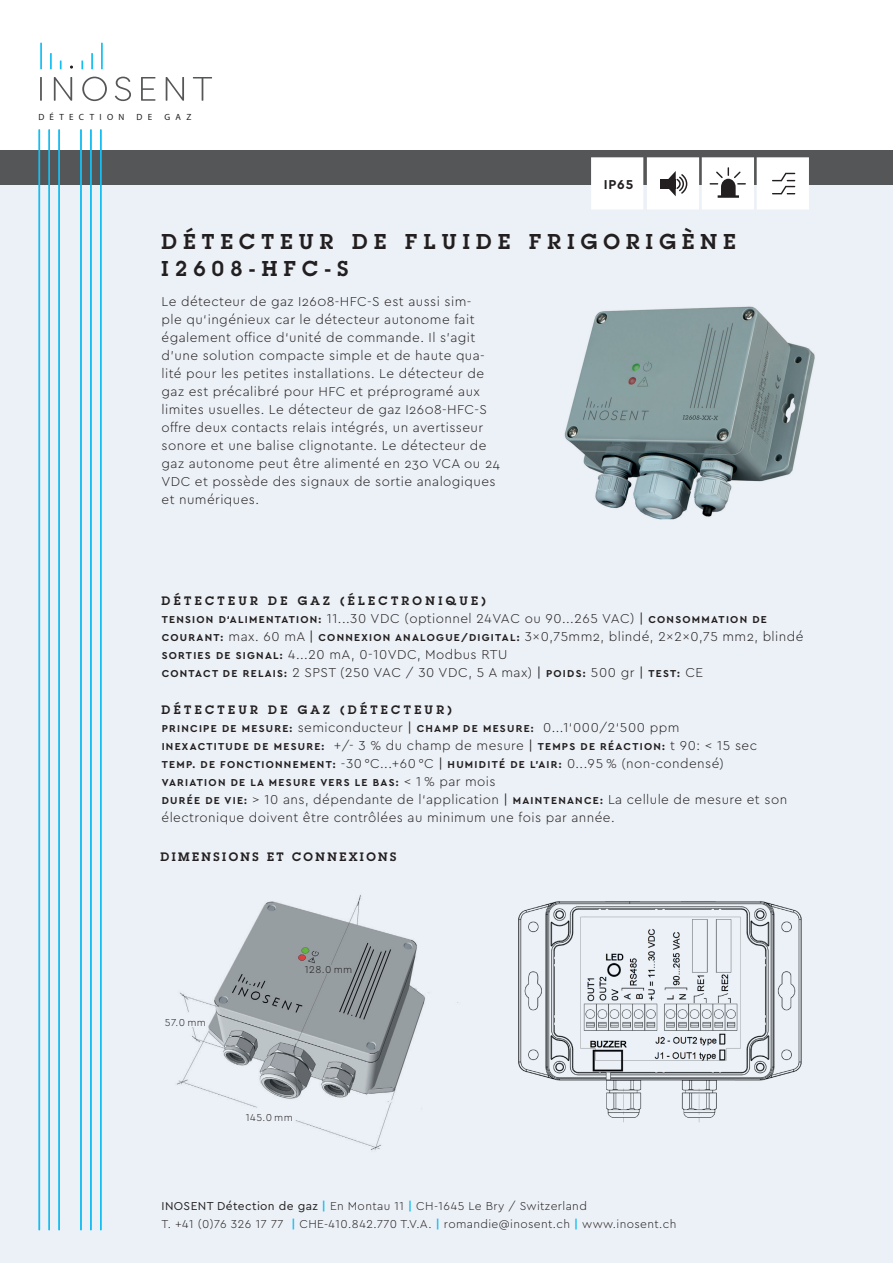
<style>
.page{position:relative;width:893px;height:1263px;background:#fff}
.page>*{position:absolute;margin:0;border:0;box-sizing:border-box;transform-origin:0 0}
.t1{font:600 21px/27px "Lubalin Graph";letter-spacing:.3em;color:#231f20}
.t2{font:300 13.5px/18px "Cera PRO";letter-spacing:.03em;color:#231f20}
.t3{font:700 13.5px "Cera PRO";color:#231f20}
.t4{font:300 12px/18px "Cera PRO";letter-spacing:.03em;color:#231f20}
.t5{font:600 12px "Lubalin Graph";letter-spacing:.28em;color:#231f20}
.t6{font:600 12px "Lubalin Graph";letter-spacing:.2em;color:#231f20}
.t7{font:700 10.5px/18px "Cera PRO";letter-spacing:.12em;color:#231f20}
.t8{font:300 10.5px "Cera PRO";letter-spacing:.045em;color:#231f20}
.t9{font:9px "Myriad Pro";letter-spacing:.595em;color:#231f20}
.s1{font-weight:700;font-size:10.5px}
.s2{font-weight:400}
.s3{font-weight:300;font-size:13.5px}
.s4{font-weight:400;font-size:13.5px}
.s5{font-weight:700;color:#15bef1}
</style>
<div class="page">
<div style="left:0;top:157px;width:893px;height:1106px;background:#ecf1f7"></div>
<div style="left:0;top:150px;width:893px;height:34px;background:#555657"></div>
<img style="left:564px;top:306px;width:251px;height:214px">
<hr style="left:39px;top:129px;width:1px;height:1101px;background:#15bef1">
<hr style="left:49px;top:129px;width:1px;height:1101px;background:#15bef1">
<hr style="left:58px;top:129px;width:2px;height:1101px;background:#15bef1">
<hr style="left:100px;top:129px;width:2px;height:1101px;background:#15bef1">
<hr style="left:90px;top:129px;width:2px;height:1101px;background:#15bef1">
<hr style="left:80px;top:129px;width:2px;height:1101px;background:#15bef1">
<img style="left:518px;top:901px;width:284px;height:222px">
<svg style="left:591px;top:157px;width:218px;height:52px;background:#ebebeb"></svg>
<hr style="left:40px;top:43px;width:2px;height:26px;background:#15bef1">
<svg style="left:50px;top:53px;width:2px;height:16px"></svg>
<svg style="left:60px;top:60px;width:2px;height:9px"></svg>
<hr style="left:101px;top:43px;width:2px;height:26px;background:#15bef1">
<svg style="left:91px;top:53px;width:2px;height:16px"></svg>
<svg style="left:81px;top:60px;width:2px;height:9px"></svg>
<img style="left:177px;top:895px;width:281px;height:255px">
<div style="left:165px;top:1018px;width:41px;height:8px;background:#ecf1f7"></div>
<div style="left:246px;top:1112px;width:47px;height:9px;background:#ecf1f7"></div>
<svg style="left:40px;top:77px;width:172px;height:24px"></svg>
<p class="t9" style="left:38px;top:111px;width:88px">DÉTECTION</p>
<p class="t9" style="left:137px;top:111px;width:17px">D E</p>
<p class="t9" style="left:165px;top:111px;width:29px">GAZ</p>
<p class="t3" style="left:604px;top:175px;width:31px">IP65</p>
<h1 class="t1" style="left:162px;top:228px;width:576px">DÉTECTEUR DE FLUIDE FRIGORIGÈNE<br>I2608-HFC-S</h1>
<p class="t2" style="left:162px;top:292px;width:340px">Le détecteur de gaz I2608-HFC-S est aussi sim-<br>ple qu‘ingénieux car le détecteur autonome fait également office d‘unité de commande. Il s’agit d’une solution compacte simple et de haute qua&shy;lité pour les petites installations. Le détecteur de gaz est précalibré pour HFC et préprogramé aux limites usuelles. Le détecteur de gaz I2608-HFC-S offre deux contacts relais intégrés, un avertisseur sonore et une balise clignotante. Le détecteur de gaz autonome peut être alimenté en 230 VCA ou 24<br>VDC et possède des signaux de sortie analogiques et numériques.</p>
<p class="t5" style="left:162px;top:592px;width:326px">DÉTECTEUR DE GAZ (ÉLECTRONIQUE)</p>
<p class="t2" style="left:162px;top:609px;width:643px"><span class="s1">TENSION D‘ALIMENTATION:</span> 11...30 VDC (optionnel 24VAC ou 90...265 VAC) <span class="s2">|</span> <span class="s1">CONSOMMATION DE COURANT:</span> max. 60 mA <span class="s2">|</span> <span class="s1">CONNEXION ANALOGUE/DIGITAL:</span> 3x0,75mm2, blindé, 2x2x0,75 mm2, blindé <span class="s1">SORTIES DE SIGNAL:</span> 4...20 mA, 0-10VDC, Modbus RTU<br><span class="s1">CONTACT DE RELAIS:</span> 2 SPST (250 VAC / 30 VDC, 5 A max) <span class="s2">|</span> <span class="s1">POIDS:</span> 500 gr <span class="s2">|</span> <span class="s1">TEST:</span> CE</p>
<p class="t5" style="left:162px;top:702px;width:292px">DÉTECTEUR DE GAZ (DÉTECTEUR)</p>
<p class="t2" style="left:162px;top:718px;width:519px"><span class="s1">PRINCIPE DE MESURE:</span> semiconducteur <span class="s2">|</span> <span class="s1">CHAMP DE MESURE:</span> 0...1‘000/2‘500 ppm</p>
<p class="t7" style="left:162px;top:737px;width:597px">INEXACTITUDE DE MESURE: <span class="s3">+/- 3 % du champ de mesure</span> <span class="s4">|</span> TEMPS DE RÉACTION: <span class="s3">t 90: &lt; 15 sec<br></span>TEMP. DE FONCTIONNEMENT: <span class="s3">-30 °C...+60 °C</span> <span class="s4">|</span> HUMIDITÉ DE L’AIR: <span class="s3">0...95 % (non-condensé)<br></span>VARIATION DE LA MESURE VERS LE BAS: <span class="s3">&lt; 1 % par mois</span></p>
<p class="t2" style="left:162px;top:790px;width:627px"><span class="s1">DURÉE DE VIE:</span> &gt; 10 ans, dépendante de l‘application <span class="s2">|</span> <span class="s1">MAINTENANCE:</span> La cellule de mesure et son électronique doivent être contrôlées au minimum une fois par année.</p>
<p class="t6" style="left:161px;top:849px;width:237px">DIMENSIONS ET CONNEXIONS</p>
<p class="t8" style="left:165px;top:1016px;width:42px">57.0 mm</p>
<p class="t8" style="left:305px;top:963px;width:49px">128.0 mm</p>
<p class="t8" style="left:246px;top:1110px;width:48px">145.0 mm</p>
<p class="t4" style="left:162px;top:1197px;width:516px"><span class="s2">INOSENT Détection de gaz</span> <span class="s5">|</span> En Montau 11 <span class="s5">|</span> CH-1645 Le Bry / Switzerland<br>T. +41 (0)76 326 17 77 <span class="s5">|</span> CHE-410.842.770 T.V.A. <span class="s5">|</span> romandie@inosent.ch <span class="s5">|</span> www.inosent.ch</p>
</div>
